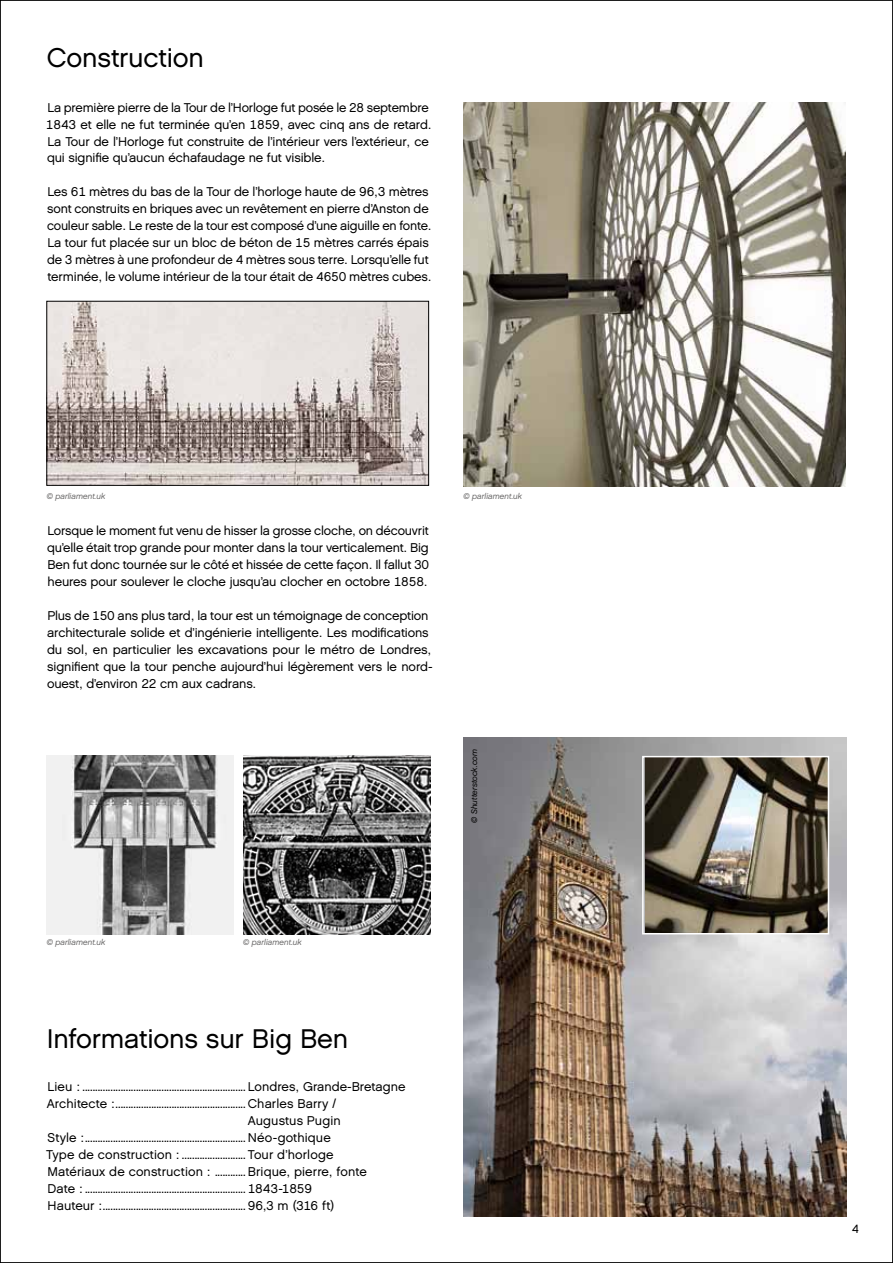
<style>
.page{position:relative;width:893px;height:1263px;background:#fff}
.page>*{position:absolute;margin:0;border:0;box-sizing:border-box;transform-origin:0 0}
.t1{font:27px "LEGO Chalet 60";letter-spacing:-.005em;color:#000}
.t2{font:12.75px/17px "LEGO Chalet 60";letter-spacing:-.01em;color:#000}
.t3{font:12.75px "LEGO Chalet 60";letter-spacing:.01em;color:#000}
.t4{font:12px "LEGO Chalet 60";color:#000}
.t5{font:italic 8.25px "LEGO Chalet 60";letter-spacing:-.01em;color:#6b6a6a}
.t6{font:italic 8.25px "LEGO Chalet 60";letter-spacing:-.015em;color:#000}
</style>
<div class="page">
<img style="left:48px;top:303px;width:379px;height:181px">
<div style="left:46px;top:301px;width:383px;height:185px;border:1px solid #000"></div>
<img style="left:463px;top:102px;width:382px;height:384px">
<img style="left:47px;top:756px;width:187px;height:178px">
<img style="left:243px;top:756px;width:187px;height:178px">
<img style="left:463px;top:737px;width:383px;height:479px">
<img style="left:645px;top:759px;width:181px;height:172px">
<div style="left:642px;top:756px;width:187px;height:178px;border:2px solid #fff"></div>
<h1 class="t1" style="left:47px;top:41px;width:159px">Construction</h1>
<p class="t2" style="left:46px;top:99px;width:387px">La première pierre de la Tour de l’Horloge fut posée le 28 septembre 1843 et elle ne fut terminée qu’en 1859, avec cinq ans de retard.<br>La Tour de l’Horloge fut construite de l’intérieur vers l’extérieur, ce qui signifie qu’aucun échafaudage ne fut visible.</p>
<p class="t2" style="left:47px;top:183px;width:386px">Les 61 mètres du bas de la Tour de l’horloge haute de 96,3 mètres sont construits en briques avec un revêtement en pierre d’Anston de couleur sable. Le reste de la tour est composé d’une aiguille en fonte.<br>La tour fut placée sur un bloc de béton de 15 mètres carrés épais de 3 mètres à une profondeur de 4 mètres sous terre. Lorsqu’elle fut terminée, le volume intérieur de la tour était de 4650 mètres cubes.</p>
<p class="t5" style="left:47px;top:491px;width:60px">© parliament.uk</p>
<p class="t5" style="left:463px;top:491px;width:60px">© parliament.uk</p>
<p class="t2" style="left:47px;top:522px;width:384px;text-align:justify">Lorsque le moment fut venu de hisser la grosse cloche, on découvrit qu’elle était trop grande pour monter dans la tour verticalement. Big Ben fut donc tournée sur le côté et hissée de cette façon. Il fallut 30 heures pour soulever le cloche jusqu’au clocher en octobre 1858.</p>
<p class="t2" style="left:47px;top:607px;width:387px">Plus de 150 ans plus tard, la tour est un témoignage de conception architecturale solide et d’ingénierie intelligente. Les modifications du sol, en particulier les excavations pour le métro de Londres, signifient que la tour penche aujourd’hui légèrement vers le nord&shy;ouest, d’environ 22 cm aux cadrans.</p>
<p class="t6" style="left:469px;top:823px;width:75px;rotate:-90deg">© Shutterstock.com</p>
<p class="t5" style="left:47px;top:937px;width:60px">© parliament.uk</p>
<p class="t5" style="left:243px;top:937px;width:60px">© parliament.uk</p>
<h1 class="t1" style="left:47px;top:1022px;width:303px">Informations sur Big Ben</h1>
<p class="t2" style="left:48px;top:1078px;width:359px">Lieu : ................................................................ Londres, Grande-Bretagne</p>
<p class="t3" style="left:47px;top:1096px;width:291px">Architecte :................................................... Charles Barry /</p>
<p class="t3" style="left:248px;top:1113px;width:94px">Augustus Pugin</p>
<p class="t3" style="left:48px;top:1130px;width:285px">Style :............................................................... Néo-gothique</p>
<p class="t3" style="left:46px;top:1147px;width:289px">Type de construction : ......................... Tour d’horloge</p>
<p class="t3" style="left:48px;top:1164px;width:321px">Matériaux de construction : ............ Brique, pierre, fonte</p>
<p class="t2" style="left:48px;top:1180px;width:266px">Date : ............................................................... 1843-1859</p>
<p class="t2" style="left:48px;top:1197px;width:288px">Hauteur :........................................................ 96,3 m (316 ft)</p>
<p class="t4" style="left:852px;top:1222px;width:9px">4</p>
</div>
